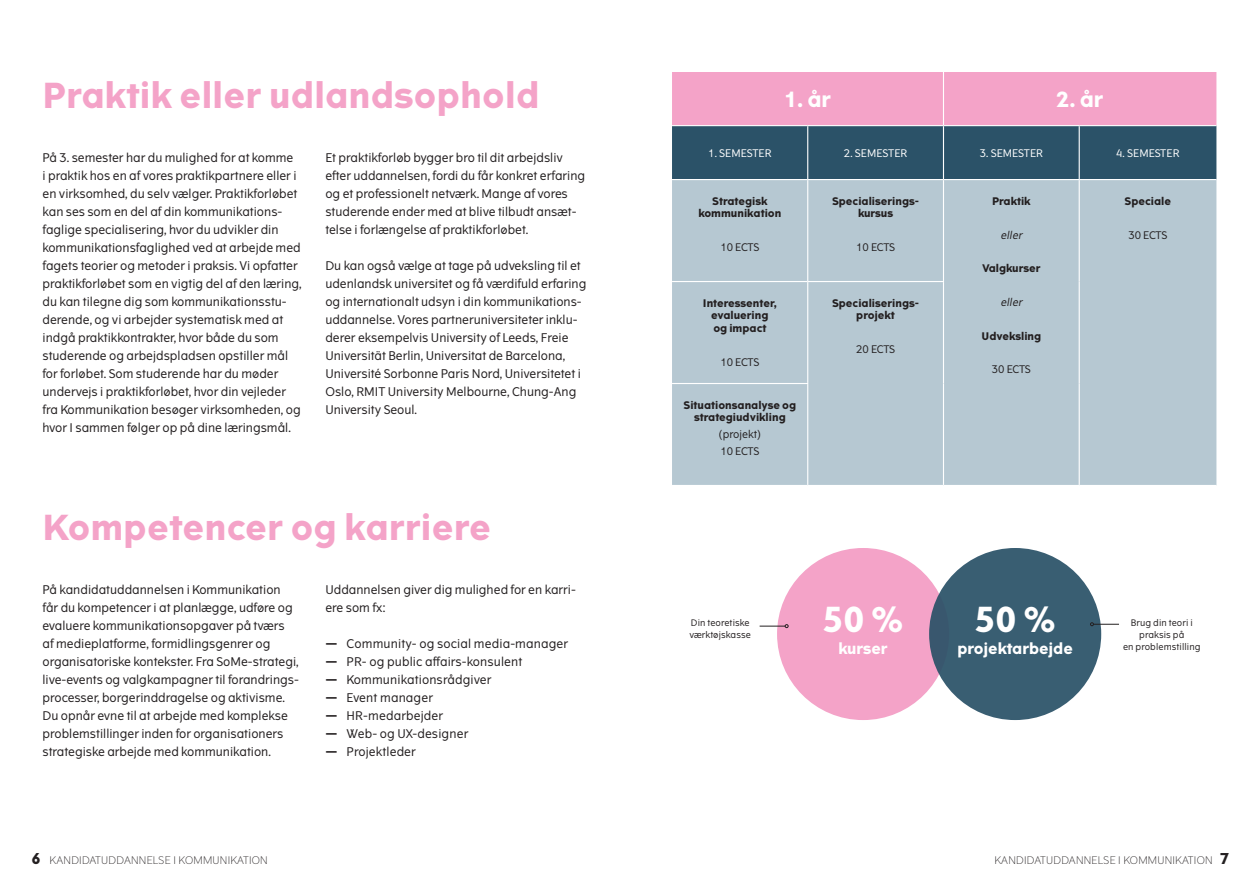
<style>
.page{position:relative;width:1259px;height:893px;background:#fff}
.page>*{position:absolute;margin:0;border:0;box-sizing:border-box;transform-origin:0 0}
.Heading_2_-_Bold_16_-_lysblå{font:700 34.5px "The Wave";letter-spacing:.01em;color:#f4a3c8}
.Sidetal{font:700 34.5px "The Wave";color:#fff}
.Semesterskema{font:700 21px "The Wave";color:#fff}
.Sidetal-2{font:700 15px "The Wave";color:#fff}
.Brødtekst_Regular_8_12{font:12px/18px "The Wave";color:#231f20}
.Semesterskema-2{font:700 10.5px/12.6px "The Wave";color:#231f20;text-align:center}
.t1{font:300 10.5px "The Wave";letter-spacing:.025em;color:#231f20}
.Semesterskema-3{font:10.5px "The Wave";letter-spacing:-.02em;color:#231f20}
.Semesterskema-4{font:10.5px "The Wave";letter-spacing:.01em;color:#fff}
.Semesterskema-5{font:italic 10.5px "The Wave";color:#231f20}
.Semesterskema-6{font:10.5px "The Wave";color:#231f20}
.Brødtekst_Regular_8_12-2{font:9px/12px "The Wave";letter-spacing:.01em;color:#231f20;text-align:center}
.s1{font-weight:700}
.s2{font-weight:700;font-size:15px}
</style>
<div class="page">
<div style="left:777px;top:548px;width:172px;height:172px;background:#f4a3c8;border-radius:50%"></div>
<div style="left:929px;top:548px;width:172px;height:172px;background:#395e72;border-radius:50%"></div>
<svg style="left:759px;top:624px;width:29px;height:4px"></svg>
<svg style="left:1090px;top:622px;width:29px;height:4px"></svg>
<svg style="left:672px;top:72px;width:544px;height:107px;background:#907b98"></svg>
<div style="left:672px;top:180px;width:544px;height:305px;background:#b6c8d2"></div>
<hr style="left:943px;top:72px;width:1px;height:53px;background:#fff">
<hr style="left:672px;top:125px;width:135px;height:1px;background:#fff">
<hr style="left:807px;top:125px;width:136px;height:1px;background:#fff">
<hr style="left:807px;top:126px;width:1px;height:53px;background:#fff">
<hr style="left:943px;top:125px;width:136px;height:1px;background:#fff">
<hr style="left:943px;top:126px;width:1px;height:53px;background:#fff">
<hr style="left:1079px;top:125px;width:137px;height:1px;background:#fff">
<hr style="left:1078px;top:126px;width:1px;height:53px;background:#fff">
<hr style="left:807px;top:180px;width:1px;height:101px;background:#fff">
<hr style="left:943px;top:180px;width:1px;height:101px;background:#fff">
<hr style="left:1078px;top:180px;width:1px;height:102px;background:#fff">
<hr style="left:807px;top:282px;width:1px;height:101px;background:#fff">
<hr style="left:943px;top:282px;width:1px;height:101px;background:#fff">
<hr style="left:1078px;top:282px;width:1px;height:101px;background:#fff">
<hr style="left:807px;top:384px;width:1px;height:101px;background:#fff">
<hr style="left:943px;top:383px;width:1px;height:102px;background:#fff">
<hr style="left:1078px;top:383px;width:1px;height:102px;background:#fff">
<hr style="left:672px;top:281px;width:135px;height:1px;background:#fff">
<hr style="left:807px;top:281px;width:137px;height:1px;background:#fff">
<hr style="left:672px;top:383px;width:136px;height:1px;background:#fff">
<p class="Heading_2_-_Bold_16_-_lysblå" style="left:43px;top:73px;width:498px">Praktik eller udlandsophold</p>
<p class="Brødtekst_Regular_8_12" style="left:43px;top:149px;width:261px">På 3. semester har du mulighed for at komme<br>i praktik hos en af vores praktikpartnere eller i en virksomhed, du selv vælger. Praktikforløbet kan ses som en del af din kommunikations&shy;faglige specialisering, hvor du udvikler din kommunikationsfaglighed ved at arbejde med fagets teorier og metoder i praksis. Vi opfatter praktikforløbet som en vigtig del af den læring, du kan tilegne dig som kommunikationsstu&shy;derende, og vi arbejder systematisk med at indgå praktikkontrakter, hvor både du som studerende og arbejdspladsen opstiller mål for forløbet. Som studerende har du møder undervejs i praktikforløbet, hvor din vejleder fra Kommunikation besøger virksomheden, og hvor I sammen følger op på dine læringsmål.</p>
<p class="Brødtekst_Regular_8_12" style="left:325px;top:149px;width:261px">Et praktikforløb bygger bro til dit arbejdsliv efter uddannelsen, fordi du får konkret erfaring og et professionelt netværk. Mange af vores studerende ender med at blive tilbudt ansæt&shy;telse i forlængelse af praktikforløbet.</p>
<p class="Brødtekst_Regular_8_12" style="left:325px;top:257px;width:263px">Du kan også vælge at tage på udveksling til et udenlandsk universitet og få værdifuld erfaring og internationalt udsyn i din kommunikations&shy;uddannelse. Vores partneruniversiteter inklu&shy;derer eksempelvis University of Leeds, Freie Universität Berlin, Universitat de Barcelona, Université Sorbonne Paris Nord, Universitetet i Oslo, RMIT University Melbourne, Chung-Ang University Seoul.</p>
<p class="Heading_2_-_Bold_16_-_lysblå" style="left:43px;top:505px;width:450px">Kompetencer og karriere</p>
<p class="Brødtekst_Regular_8_12" style="left:43px;top:581px;width:258px">På kandidatuddannelsen i Kommunikation får du kompetencer i at planlægge, udføre og evaluere kommunikationsopgaver på tværs<br>af medieplatforme, formidlingsgenrer og organisatoriske kontekster. Fra SoMe-strategi, live-events og valgkampagner til forandrings&shy;processer, borgerinddragelse og aktivisme.<br>Du opnår evne til at arbejde med komplekse problemstillinger inden for organisationers strategiske arbejde med kommunikation.</p>
<p class="Brødtekst_Regular_8_12" style="left:325px;top:581px;width:252px">Uddannelsen giver dig mulighed for en karri&shy;ere som fx:</p>
<p class="Brødtekst_Regular_8_12" style="left:325px;top:635px;width:244px"><span class="s1">—</span> Community- og social media-manager</p>
<p class="Brødtekst_Regular_8_12" style="left:325px;top:653px;width:198px"><span class="s1">—</span> PR- og public affairs-konsulent</p>
<p class="Brødtekst_Regular_8_12" style="left:325px;top:671px;width:168px"><span class="s1">—</span> Kommunikationsrådgiver</p>
<p class="Brødtekst_Regular_8_12" style="left:325px;top:689px;width:109px"><span class="s1">—</span> Event manager</p>
<p class="Brødtekst_Regular_8_12" style="left:325px;top:707px;width:119px"><span class="s1">—</span> HR-medarbejder</p>
<p class="Brødtekst_Regular_8_12" style="left:325px;top:725px;width:144px"><span class="s1">—</span> Web- og UX-designer</p>
<p class="Brødtekst_Regular_8_12" style="left:325px;top:743px;width:92px"><span class="s1">—</span> Projektleder</p>
<p class="Semesterskema" style="left:784px;top:86px;width:48px">1. år</p>
<p class="Semesterskema" style="left:1056px;top:86px;width:48px">2. år</p>
<p class="Semesterskema-4" style="left:708px;top:146px;width:65px">1. SEMESTER</p>
<p class="Semesterskema-4" style="left:844px;top:146px;width:65px">2. SEMESTER</p>
<p class="Semesterskema-4" style="left:979px;top:146px;width:65px">3. SEMESTER</p>
<p class="Semesterskema-4" style="left:1116px;top:146px;width:65px">4. SEMESTER</p>
<p class="Semesterskema-2" style="left:698px;top:195px;width:84px">Strategisk kommunikation</p>
<p class="Semesterskema-3" style="left:720px;top:241px;width:40px">10 ECTS</p>
<p class="Semesterskema-2" style="left:832px;top:195px;width:89px">Specialiserings&shy;kursus</p>
<p class="Semesterskema-3" style="left:856px;top:241px;width:40px">10 ECTS</p>
<p class="Semesterskema-2" style="left:992px;top:195px;width:40px">Praktik</p>
<p class="Semesterskema-5" style="left:1000px;top:228px;width:25px">eller</p>
<p class="Semesterskema-2" style="left:982px;top:262px;width:60px">Valgkurser</p>
<p class="Semesterskema-5" style="left:1000px;top:295px;width:25px">eller</p>
<p class="Semesterskema-2" style="left:981px;top:330px;width:61px">Udveksling</p>
<p class="Semesterskema-3" style="left:992px;top:363px;width:40px">30 ECTS</p>
<p class="Semesterskema-2" style="left:1124px;top:195px;width:48px">Speciale</p>
<p class="Semesterskema-3" style="left:1128px;top:228px;width:40px">30 ECTS</p>
<p class="Semesterskema-2" style="left:832px;top:297px;width:89px">Specialiserings&shy;projekt</p>
<p class="Semesterskema-3" style="left:856px;top:343px;width:40px">20 ECTS</p>
<p class="Semesterskema-2" style="left:703px;top:297px;width:75px">Interessenter, evaluering<br>og impact</p>
<p class="Semesterskema-3" style="left:720px;top:355px;width:40px">10 ECTS</p>
<p class="Semesterskema-2" style="left:683px;top:399px;width:114px">Situationsanalyse og strategiudvikling</p>
<p class="Semesterskema-6" style="left:718px;top:428px;width:45px">(projekt)</p>
<p class="Semesterskema-3" style="left:720px;top:445px;width:40px">10 ECTS</p>
<p class="Brødtekst_Regular_8_12-2" style="left:689px;top:617px;width:63px;text-align:left">Din teoretiske værktøjskasse</p>
<p class="Sidetal" style="left:822px;top:597px;width:83px">50 %</p>
<p class="Sidetal-2" style="left:838px;top:639px;width:51px">kurser</p>
<p class="Sidetal" style="left:974px;top:597px;width:83px">50 %</p>
<p class="Sidetal-2" style="left:957px;top:639px;width:117px">projektarbejde</p>
<p class="Brødtekst_Regular_8_12-2" style="left:1123px;top:617px;width:79px">Brug din teori i praksis på<br>en problemstilling</p>
<p class="t1" style="left:31px;top:854px;width:238px"><span class="s2">6</span> KANDIDATUDDANNELSE I KOMMUNIKATION</p>
<p class="t1" style="left:994px;top:854px;width:236px">KANDIDATUDDANNELSE I KOMMUNIKATION <span class="s2">7</span></p>
</div>
